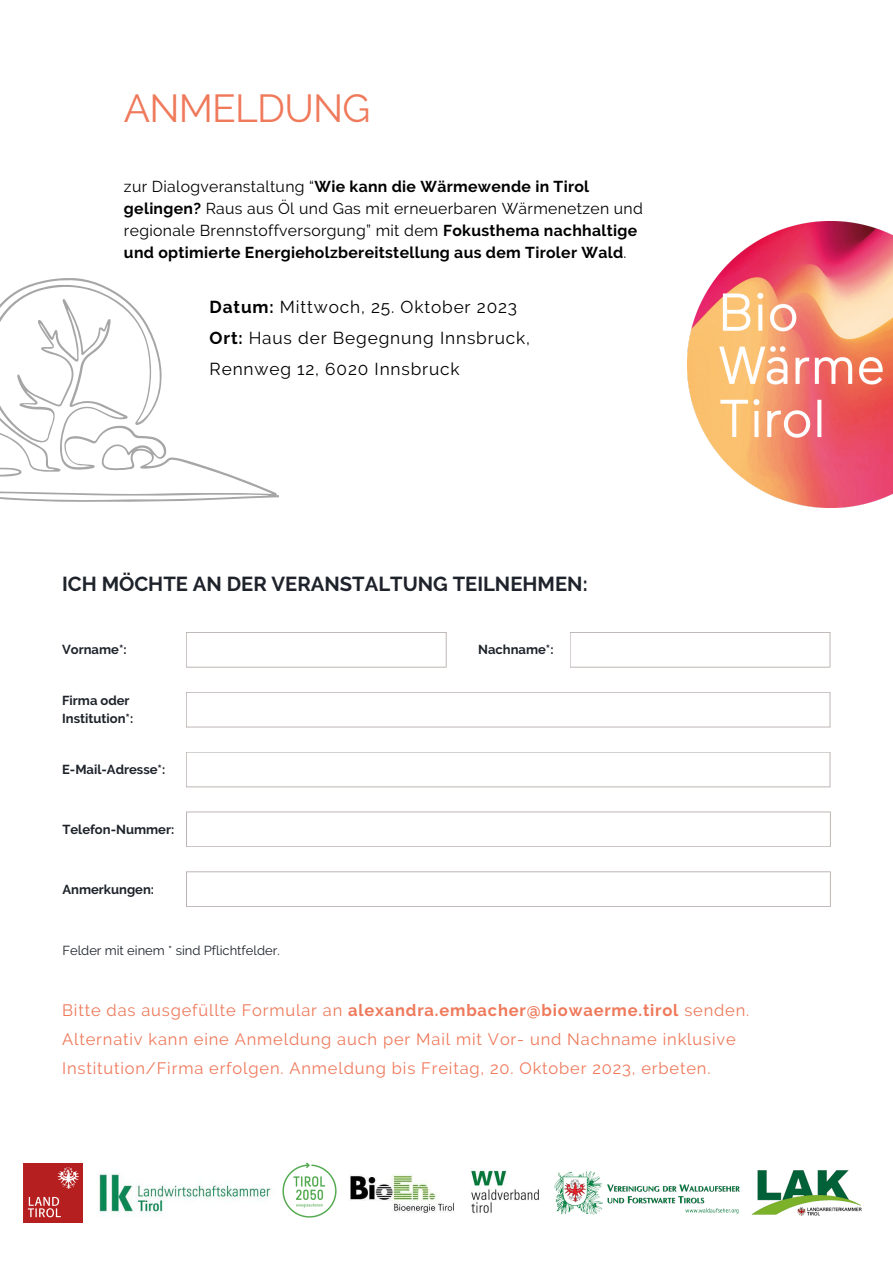
<style>
.page{position:relative;width:893px;height:1263px;background:#fff}
.page>*{position:absolute;margin:0;border:0;box-sizing:border-box;transform-origin:0 0}
.t1{font:39px "Raleway";letter-spacing:-.02em;color:#ef795b}
.t2{font:700 20.17px "Raleway";color:#1e232b}
.t3{font:17.25px/30.9px "Raleway";letter-spacing:.05em;color:#000}
.t4{font:16.5px/29.2px "Raleway";letter-spacing:.05em;color:#ef795b}
.t5{font:700 15.75px/21.9px "Raleway";letter-spacing:.02em;color:#000}
.t6{font:700 12.98px "Raleway";color:#1e232b}
.t7{font:12.98px "Raleway";color:#1e232b}
.s1{font-weight:400}
.s2{font-weight:700}
</style>
<div class="page">
<svg style="left:186px;top:692px;width:644px;height:35px"></svg>
<svg style="left:186px;top:752px;width:644px;height:35px"></svg>
<svg style="left:186px;top:632px;width:260px;height:36px"></svg>
<svg style="left:570px;top:632px;width:260px;height:36px"></svg>
<svg style="left:186px;top:811px;width:644px;height:36px"></svg>
<svg style="left:186px;top:871px;width:644px;height:36px"></svg>
<img style="left:99px;top:1173px;width:172px;height:41px">
<img style="left:24px;top:1163px;width:59px;height:59px">
<img style="left:470px;top:1170px;width:69px;height:43px">
<img style="left:350px;top:1174px;width:104px;height:39px">
<img style="left:751px;top:1170px;width:111px;height:45px">
<img style="left:282px;top:1162px;width:55px;height:56px">
<img style="left:554px;top:1171px;width:185px;height:43px">
<img style="left:688px;top:222px;width:205px;height:286px">
<svg style="left:0;top:278px;width:279px;height:224px"></svg>
<p class="t1" style="left:124px;top:86px;width:248px">ANMELDUNG</p>
<p class="t5" style="left:124px;top:176px;width:520px"><span class="s1">zur Dialogveranstaltung “</span>Wie kann die Wärmewende in Tirol gelingen? <span class="s1">Raus aus Öl und Gas mit erneuerbaren Wärmenetzen und regionale Brennstoffversorgung” mit dem</span> Fokusthema nachhaltige und optimierte Energieholzbereitstellung aus dem Tiroler Wald<span class="s1">.</span></p>
<p class="t3" style="left:210px;top:291px;width:309px"><span class="s2">Datum:</span> Mittwoch, 25. Oktober 2023</p>
<p class="t3" style="left:210px;top:322px;width:322px"><span class="s2">Ort:</span> Haus der Begegnung Innsbruck,<br>Rennweg 12, 6020 Innsbruck</p>
<p class="t2" style="left:62px;top:572px;width:527px">ICH MÖCHTE AN DER VERANSTALTUNG TEILNEHMEN:</p>
<p class="t6" style="left:62px;top:642px;width:66px">Vorname*:</p>
<p class="t6" style="left:62px;top:693px;width:69px">Firma oder</p>
<p class="t6" style="left:62px;top:710px;width:73px">Institution*:</p>
<p class="t6" style="left:62px;top:762px;width:105px">E-Mail-Adresse*:</p>
<p class="t6" style="left:62px;top:821px;width:113px">Telefon-Nummer:</p>
<p class="t6" style="left:62px;top:881px;width:93px">Anmerkungen:</p>
<p class="t7" style="left:62px;top:943px;width:219px">Felder mit einem * sind Pflichtfelder.</p>
<p class="t6" style="left:478px;top:642px;width:77px">Nachname*:</p>
<p class="t4" style="left:62px;top:995px;width:689px">Bitte das ausgefüllte Formular an <span class="s2">alexandra.embacher@biowaerme.tirol</span> senden.<br>Alternativ kann eine Anmeldung auch per Mail mit Vor- und Nachname inklusive<br>Institution/Firma erfolgen. Anmeldung bis Freitag, 20. Oktober 2023, erbeten.</p>
</div>
